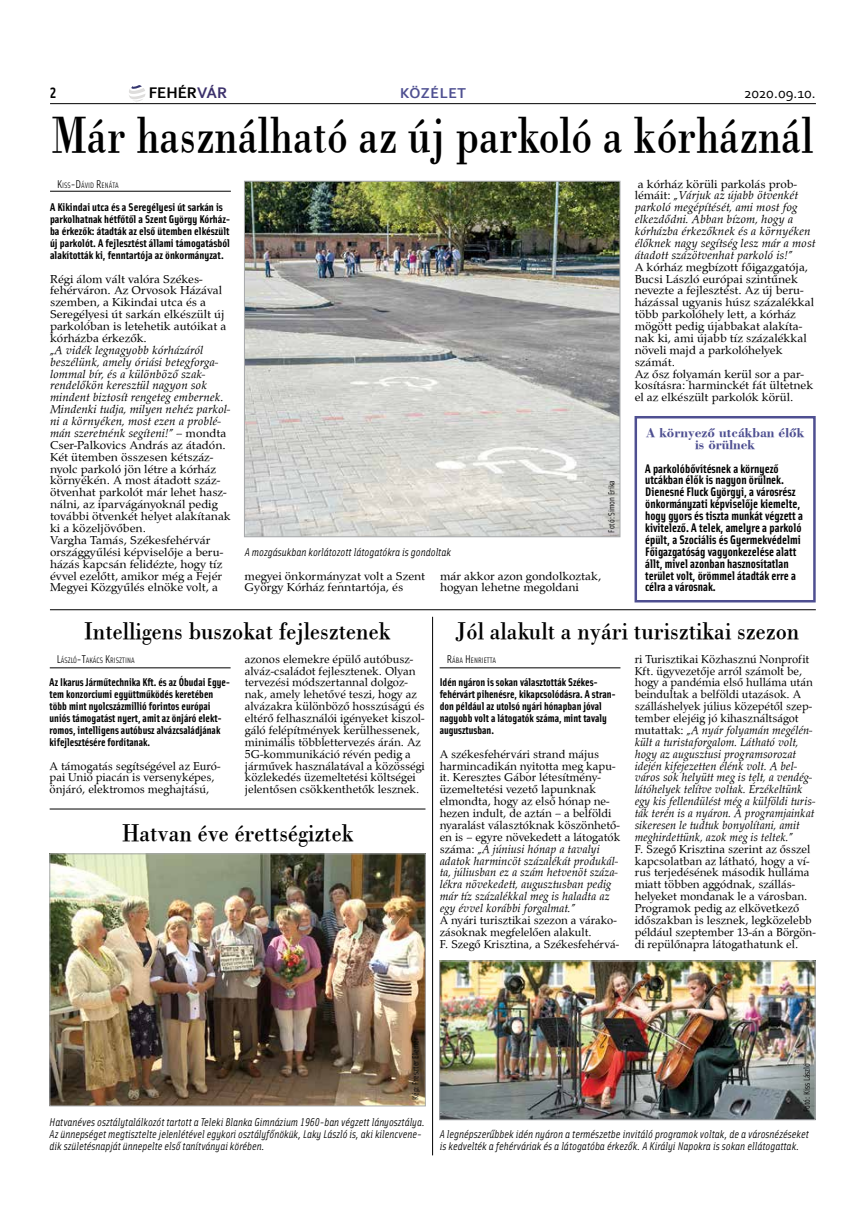
<style>
.page{position:relative;width:851px;height:1205px;background:#fff}
.page>*{position:absolute;margin:0;border:0;box-sizing:border-box;transform-origin:0 0}
.t1{font:52.5px "Bodoni PFL";color:#000;scale:.8 1}
.t2{font:25px "Bodoni PFL";color:#000;scale:.9 1}
.t3{font:700 16.12px "Corbel";color:#000}
.t4{font:15px "Corbel";letter-spacing:-.02em;color:#000}
.t5{font:700 15px "Corbel";letter-spacing:.04em;color:#4e4f91}
.t6{font:700 15px "Solex";color:#000}
.t7{font:700 13.75px/11.9px "Bodoni PFL";color:#4e4f91;text-align:center}
.t8{font:700 12.5px/11.9px "Solex";color:#000}
.t9{font:11.88px/11.9px "Palladius";color:#000}
.t10{font:11.88px/11.9px "Palladius";color:#000;scale:1.04 1}
.t11{font:italic 11.88px/11.9px "Palladius";color:#000}
.t12{font:italic 11.88px/11.9px "Palladius";color:#000;scale:1.04 1}
.t13{font:italic 11.25px/11.9px "Solex";color:#000}
.t14{font:700 11.25px/11.9px "Solex";color:#000}
.t15{font:700 11.25px/11.9px "Solex";color:#000;scale:1.04 1}
.t16{font:8.75px "Solex";color:#000}
.t17{font:7.88px "Solex";color:#000}
.s1{color:#3c316c}
.s2{font-size:11.25px}
.s3{font-style:italic}
.s4{font-style:normal}
</style>
<div class="page">
<hr style="left:50px;top:103px;width:765px;height:1px;background:#000">
<svg style="left:129px;top:85px;width:16px;height:16px"></svg>
<img style="left:441px;top:963px;width:372px;height:155px">
<div style="left:439px;top:961px;width:376px;height:159px;border:1px solid #a7a9ac"></div>
<hr style="left:50px;top:609px;width:765px;height:1px;background:#000">
<hr style="left:50px;top:191px;width:181px;height:1px;background:#000">
<img style="left:246px;top:183px;width:372px;height:352px">
<div style="left:244px;top:181px;width:376px;height:356px;border:1px solid #a7a9ac"></div>
<div style="left:634px;top:416px;width:181px;height:186px;border:2px solid #4e4f91"></div>
<hr style="left:439px;top:667px;width:181px;height:1px;background:#000">
<hr style="left:50px;top:667px;width:180px;height:1px;background:#000">
<img style="left:52px;top:855px;width:371px;height:249px">
<div style="left:50px;top:853px;width:375px;height:253px;border:1px solid #a7a9ac"></div>
<hr style="left:50px;top:809px;width:375px;height:1px;background:#000">
<hr style="left:432px;top:617px;width:1px;height:538px;background:#000">
<h3 class="t3" style="left:149px;top:82px;width:80px">FEHÉR<span class="s1">VÁR</span></h3>
<h1 class="t1" style="left:52px;top:98px;width:952px">Már használható az új parkoló a kórháznál</h1>
<p class="t6" style="left:50px;top:83px;width:8px">2</p>
<p class="t5" style="left:400px;top:83px;width:67px">Közélet</p>
<p class="t4" style="left:744px;top:84px;width:73px">2020.09.10.</p>
<p class="t17" style="left:57px;top:180px;width:63px"><span class="s2">K</span>ISS<span class="s2">-D</span>ÁVID <span class="s2">R</span>ENÁTA</p>
<p class="t15" style="left:50px;top:201px;width:175px">A Kikindai utca és a Seregélyesi út sarkán is parkolhatnak hétfőtől a Szent György Kórház&shy;ba érkezők: átadták az első ütemben elkészült új parkolót. A fejlesztést állami támogatásból alakították ki, fenntartója az önkormányzat.</p>
<p class="t10" style="left:50px;top:273px;width:171px">Régi álom vált valóra Székes&shy;fehérváron. Az Orvosok Házával szemben, a Kikindai utca és a<br>Seregélyesi út sarkán elkészült új parkolóban is letehetik autóikat a kórházba érkezők.</p>
<p class="t10" style="left:50px;top:344px;width:175px"><span class="s3">„A vidék legnagyobb kórházáról beszélünk, amely óriási betegforga&shy;lommal bír, és a különböző szak&shy;rendelőkön keresztül nagyon sok mindent biztosít rengeteg embernek.<br>Mindenki tudja, milyen nehéz parkol&shy;ni a környéken, most ezen a problé&shy;mán szeretnénk segíteni!”</span> – mondta Cser-Palkovics András az átadón.<br>Két ütemben összesen kétszáz&shy;nyolc parkoló jön létre a kórház környékén. A most átadott száz&shy;ötvenhat parkolót már lehet hasz&shy;nálni, az iparvágányoknál pedig további ötvenkét helyet alakítanak ki a közeljövőben.<br>Vargha Tamás, Székesfehérvár országgyűlési képviselője a beru&shy;házás kapcsán felidézte, hogy tíz évvel ezelőtt, amikor még a Fejér Megyei Közgyűlés elnöke volt, a</p>
<p class="t13" style="left:245px;top:545px;width:208px">A mozgásukban korlátozott látogatókra is gondoltak</p>
<p class="t16" style="left:605px;top:533px;width:54px;rotate:-90deg">Fotó: Simon Erika</p>
<p class="t10" style="left:244px;top:570px;width:175px">megyei önkormányzat volt a Szent<br>György Kórház fenntartója, és</p>
<p class="t10" style="left:440px;top:570px;width:156px">már akkor azon gondolkoztak, hogyan lehetne megoldani</p>
<p class="t12" style="left:634px;top:178px;width:175px"><span class="s4">a kórház körüli parkolás prob&shy;lémáit:</span> „Várjuk az újabb ötvenkét parkoló megépítését, ami most fog elkezdődni. Abban bízom, hogy a kórházba érkezőknek és a környéken élőknek nagy segítség lesz már a most átadott százötvenhat parkoló is!”</p>
<p class="t10" style="left:634px;top:261px;width:174px">A kórház megbízott főigazgatója,<br>Bucsi László európai szintűnek nevezte a fejlesztést. Az új beru&shy;házással ugyanis húsz százalékkal több parkolóhely lett, a kórház mögött pedig újabbakat alakíta&shy;nak ki, ami újabb tíz százalékkal növeli majd a parkolóhelyek számát.<br>Az ősz folyamán kerül sor a par&shy;kosításra: harminckét fát ültetnek el az elkészült parkolók körül.</p>
<p class="t7" style="left:646px;top:426px;width:159px">A környező utcákban élők is örülnek</p>
<p class="t8" style="left:645px;top:462px;width:159px">A parkolóbővítésnek a környező utcákban élők is nagyon örülnek.<br>Dienesné Fluck Györgyi, a városrész önkormányzati képviselője kiemelte, hogy gyors és tiszta munkát végzett a kivitelező. A telek, amelyre a parkoló épült, a Szociális és Gyermekvédelmi Főigazgatóság vagyonkezelése alatt állt, mivel azonban hasznosítatlan terület volt, örömmel átadták erre a célra a városnak.</p>
<h2 class="t2" style="left:84px;top:613px;width:342px">Intelligens buszokat fejlesztenek</h2>
<h2 class="t2" style="left:455px;top:613px;width:383px">Jól alakult a nyári turisztikai szezon</h2>
<p class="t9" style="left:245px;top:653px;width:181px">azonos elemekre épülő autóbusz&shy;alváz-családot fejlesztenek. Olyan tervezési módszertannal dolgoz&shy;nak, amely lehetővé teszi, hogy az alvázakra különböző hosszúságú és eltérő felhasználói igényeket kiszol&shy;gáló felépítmények kerülhessenek, minimális többlettervezés árán. Az 5G-kommunikáció révén pedig a járművek használatával a közösségi közlekedés üzemeltetési költségei jelentősen csökkenthetők lesznek.</p>
<p class="t17" style="left:57px;top:655px;width:79px"><span class="s2">L</span>ÁSZLÓ<span class="s2">-T</span>AKÁCS <span class="s2">K</span>RISZTINA</p>
<p class="t17" style="left:446px;top:655px;width:51px"><span class="s2">R</span>ÁBA <span class="s2">H</span>ENRIETTA</p>
<p class="t14" style="left:439px;top:676px;width:178px">Idén nyáron is sokan választották Székes&shy;fehérvárt pihenésre, kikapcsolódásra. A stran&shy;don például az utolsó nyári hónapban jóval nagyobb volt a látogatók száma, mint tavaly augusztusban.</p>
<p class="t9" style="left:439px;top:748px;width:182px">A székesfehérvári strand május harmincadikán nyitotta meg kapu&shy;it. Keresztes Gábor létesítmény&shy;üzemeltetési vezető lapunknak elmondta, hogy az első hónap ne&shy;hezen indult, de aztán – a belföldi nyaralást választóknak köszönhető&shy;en is – egyre növekedett a látogatók száma: <span class="s3">„A júniusi hónap a tavalyi adatok harmincöt százalékát produkál&shy;ta, júliusban ez a szám hetvenöt száza&shy;lékra növekedett, augusztusban pedig már tíz százalékkal meg is haladta az egy évvel korábbi forgalmat.”</span></p>
<p class="t9" style="left:439px;top:914px;width:181px">A nyári turisztikai szezon a várako&shy;zásoknak megfelelően alakult.<br>F. Szegő Krisztina, a Székesfehérvá-</p>
<p class="t14" style="left:50px;top:676px;width:182px">Az Ikarus Járműtechnika Kft. és az Óbudai Egye&shy;tem konzorciumi együttműködés keretében több mint nyolcszázmillió forintos európai uniós támogatást nyert, amit az önjáró elekt&shy;romos, intelligens autóbusz alvázcsaládjának kifejlesztésére fordítanak.</p>
<p class="t9" style="left:50px;top:760px;width:172px">A támogatás segítségével az Euró&shy;pai Unió piacán is versenyképes, önjáró, elektromos meghajtású,</p>
<h2 class="t2" style="left:122px;top:815px;width:259px">Hatvan éve érettségiztek</h2>
<p class="t11" style="left:634px;top:653px;width:182px"><span class="s4">ri Turisztikai Közhasznú Nonprofit Kft. ügyvezetője arról számolt be, hogy a pandémia első hulláma után beindultak a belföldi utazások. A szálláshelyek július közepétől szep&shy;tember elejéig jó kihasználtságot mutattak:</span> „A nyár folyamán megélén&shy;kült a turistaforgalom. Látható volt, hogy az augusztusi programsorozat idején kifejezetten élénk volt. A bel&shy;város sok helyütt meg is telt, a vendég&shy;látóhelyek telítve voltak. Érzékeltünk egy kis fellendülést még a külföldi turis&shy;ták terén is a nyáron. A programjainkat sikeresen le tudtuk bonyolítani, amit meghirdettünk, azok meg is teltek.”</p>
<p class="t9" style="left:634px;top:843px;width:182px">F. Szegő Krisztina szerint az ősszel kapcsolatban az látható, hogy a ví&shy;rus terjedésének második hulláma miatt többen aggódnak, szállás&shy;helyeket mondanak le a városban.<br>Programok pedig az elkövetkező időszakban is lesznek, legközelebb például szeptember 13-án a Börgön&shy;di repülőnapra látogathatunk el.</p>
<p class="t16" style="left:409px;top:1100px;width:64px;rotate:-90deg">Kép: Preszter Elemér</p>
<p class="t16" style="left:801px;top:1112px;width:51px;rotate:-90deg">Fotó: Kiss László</p>
<p class="t13" style="left:50px;top:1115px;width:377px">Hatvanéves osztálytalálkozót tartott a Teleki Blanka Gimnázium 1960-ban végzett lányosztálya.<br>Az ünnepséget megtisztelte jelenlétével egykori osztályfőnökük, Laky László is, aki kilencvene&shy;dik születésnapját ünnepelte első tanítványai körében.</p>
<p class="t13" style="left:439px;top:1127px;width:371px">A legnépszerűbbek idén nyáron a természetbe invitáló programok voltak, de a városnézéseket is kedvelték a fehérváriak és a látogatóba érkezők. A Királyi Napokra is sokan ellátogattak.</p>
</div>
